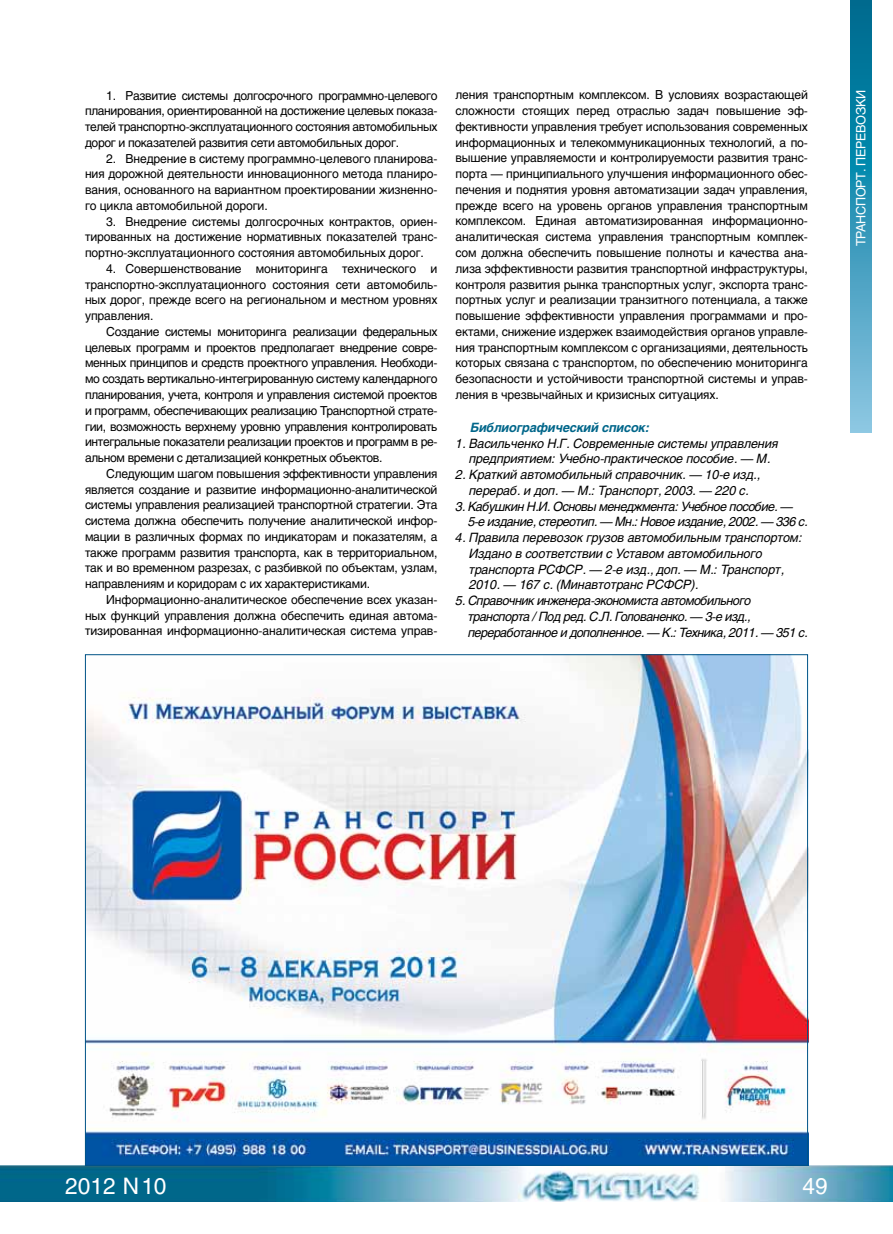
<style>
.page{position:relative;width:893px;height:1234px;background:#fff}
.page>*{position:absolute;margin:0;border:0;box-sizing:border-box;transform-origin:0 0}
.t1{font:22.5px "Helios";color:#fff}
.t2{font:italic 12.75px/15.8px "Helios";letter-spacing:-.01em;color:#000;text-align:center}
.t3{font:italic 12.75px/15.8px "Helios";letter-spacing:-.04em;color:#000}
.t4{font:italic 700 12.75px "Helios";letter-spacing:-.01em;color:#00668a}
.t5{font:12.75px "Helios";letter-spacing:-.025em;color:#fff}
.t6{font:12.3px/15.8px "Helios";letter-spacing:-.01em;color:#000;text-align:justify}
</style>
<div class="page">
<img style="left:0;top:1165px;width:893px;height:36px">
<svg style="left:850px;top:0;width:22px;height:432px;background:#3296b7"></svg>
<img style="left:87px;top:656px;width:719px;height:507px">
<p class="t6" style="left:85px;top:87px;width:354px;text-indent:21px">1. Развитие системы долгосрочного программно-целевого планирования, ориентированной на достижение целевых показа&shy;телей транспортно-эксплуатационного состояния автомобильных дорог и показателей развития сети автомобильных дорог.</p>
<p class="t6" style="left:85px;top:150px;width:354px;text-indent:21px">2. Внедрение в систему программно-целевого планирова&shy;ния дорожной деятельности инновационного метода планиро&shy;вания, основанного на вариантном проектировании жизненно&shy;го цикла автомобильной дороги.</p>
<p class="t6" style="left:85px;top:213px;width:354px;text-indent:21px">3. Внедрение системы долгосрочных контрактов, ориен&shy;тированных на достижение нормативных показателей транс&shy;портно-эксплуатационного состояния автомобильных дорог.</p>
<p class="t6" style="left:85px;top:260px;width:354px;text-indent:21px">4. Совершенствование мониторинга технического и транспортно-эксплуатационного состояния сети автомобиль&shy;ных дорог, прежде всего на региональном и местном уровнях управления.</p>
<p class="t6" style="left:85px;top:323px;width:354px;text-indent:21px">Создание системы мониторинга реализации федеральных целевых программ и проектов предполагает внедрение совре&shy;менных принципов и средств проектного управления. Необходи&shy;мо создать вертикально-интегрированную систему календарного планирования, учета, контроля и управления системой проектов и программ, обеспечивающих реализацию Транспортной страте&shy;гии, возможность верхнему уровню управления контролировать интегральные показатели реализации проектов и программ в ре&shy;альном времени с детализацией конкретных объектов.</p>
<p class="t6" style="left:85px;top:465px;width:354px;text-indent:21px">Следующим шагом повышения эффективности управления является создание и развитие информационно-аналитической системы управления реализацией транспортной стратегии. Эта система должна обеспечить получение аналитической инфор&shy;мации в различных формах по индикаторам и показателям, а также программ развития транспорта, как в территориальном, так и во временном разрезах, с разбивкой по объектам, узлам, направлениям и коридорам с их характеристиками.</p>
<p class="t6" style="left:85px;top:591px;width:354px;text-indent:21px">Информационно-аналитическое обеспечение всех указан&shy;ных функций управления должна обеспечить единая автома&shy;тизированная информационно-аналитическая система управ-</p>
<p class="t6" style="left:455px;top:87px;width:354px">ления транспортным комплексом. В условиях возрастающей сложности стоящих перед отраслью задач повышение эф&shy;фективности управления требует использования современных информационных и телекоммуникационных технологий, а по&shy;вышение управляемости и контролируемости развития транс&shy;порта — принципиального улучшения информационного обес&shy;печения и поднятия уровня автоматизации задач управления, прежде всего на уровень органов управления транспортным комплексом. Единая автоматизированная информационно&shy;аналитическая система управления транспортным комплек&shy;сом должна обеспечить повышение полноты и качества ана&shy;лиза эффективности развития транспортной инфраструктуры, контроля развития рынка транспортных услуг, экспорта транс&shy;портных услуг и реализации транзитного потенциала, а также повышение эффективности управления программами и про&shy;ектами, снижение издержек взаимодействия органов управле&shy;ния транспортным комплексом с организациями, деятельность которых связана с транспортом, по обеспечению мониторинга безопасности и устойчивости транспортной системы и управ&shy;ления в чрезвычайных и кризисных ситуациях.</p>
<p class="t4" style="left:470px;top:420px;width:181px">Библиографический список:</p>
<p class="t2" style="left:455px;top:435px;width:324px">1. Васильченко Н.Г. Современные системы управления предприятием: Учебно-практическое пособие. — М.</p>
<p class="t2" style="left:455px;top:466px;width:306px">2. Краткий автомобильный справочник. — 10-е изд., перераб. и доп. — М.: Транспорт, 2003. — 220 с.</p>
<p class="t3" style="left:468px;top:498px;width:341px;text-indent:-13px">3. Кабушкин Н.И. Основы менеджмента: Учебное пособие. —<br>5-е издание, стереотип. — Мн.: Новое издание, 2002. — 336 с.</p>
<p class="t2" style="left:469px;top:529px;width:334px;text-align:left;text-indent:-14px">4. Правила перевозок грузов автомобильным транспортом:<br>Издано в соответствии с Уставом автомобильного транспорта РСФСР. — 2-е изд., доп. — М.: Транспорт, 2010. — 167 с. (Минавтотранс РСФСР).</p>
<p class="t3" style="left:468px;top:592px;width:341px;text-indent:-13px">5. Справочник инженера-экономиста автомобильного транспорта / Под ред. С.Л. Голованенко. — 3-е изд., переработанное и дополненное. — К.: Техника, 2011. — 351 с.</p>
<p class="t5" style="left:853px;top:246px;width:157px;rotate:-90deg">Транспорт. Перевозки</p>
<h1 class="t1" style="left:65px;top:1172px;width:103px">2012 N10</h1>
<h1 class="t1" style="left:802px;top:1172px;width:27px">49</h1>
</div>
